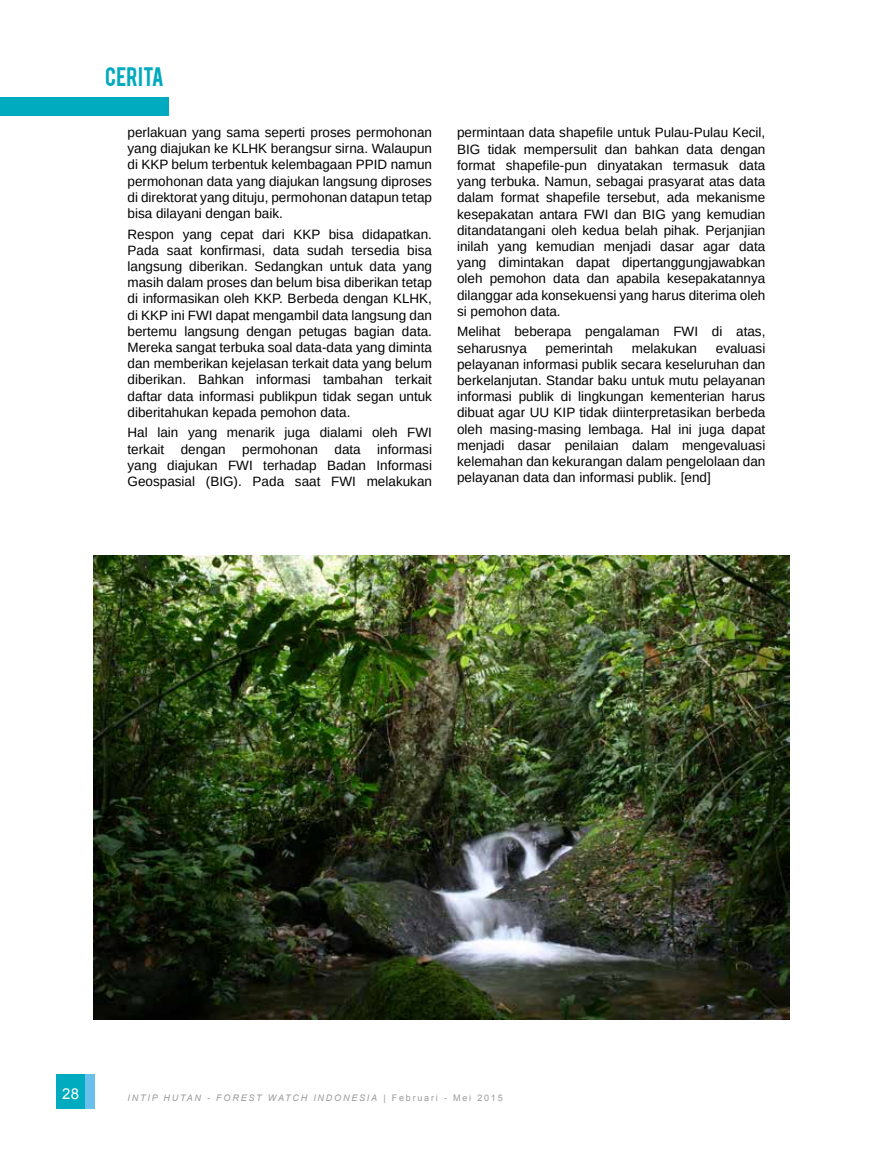
<style>
.page{position:relative;width:893px;height:1149px;background:#fff}
.page>*{position:absolute;margin:0;border:0;box-sizing:border-box;transform-origin:0 0}
.t1{font:21px "Bebas";letter-spacing:.015em;color:#00aabf}
.t2{font:15px "Arial";color:#fff}
.t3{font:13.5px/16.2px "Arimo";color:#000;text-align:justify}
.t4{font:italic 9px "Arial";letter-spacing:.2em;color:#999b9c}
.s1{font-style:normal}
</style>
<div class="page">
<div style="left:56px;top:1074px;width:29px;height:35px;background:#00aabf"></div>
<div style="left:85px;top:1074px;width:9px;height:35px;background:#6bbfed"></div>
<div style="left:0;top:97px;width:168px;height:19px;background:#00aabf"></div>
<img style="left:93px;top:555px;width:696px;height:464px">
<h1 class="t1" style="left:105px;top:61px;width:60px">CERITA</h1>
<p class="t3" style="left:128px;top:124px;width:306px">perlakuan yang sama seperti proses permohonan yang diajukan ke KLHK berangsur sirna. Walaupun di KKP belum terbentuk kelembagaan PPID namun permohonan data yang diajukan langsung diproses di direktorat yang dituju, permohonan datapun tetap bisa dilayani dengan baik.</p>
<p class="t3" style="left:128px;top:226px;width:306px">Respon yang cepat dari KKP bisa didapatkan.<br>Pada saat konfirmasi, data sudah tersedia bisa langsung diberikan. Sedangkan untuk data yang masih dalam proses dan belum bisa diberikan tetap di informasikan oleh KKP. Berbeda dengan KLHK, di KKP ini FWI dapat mengambil data langsung dan bertemu langsung dengan petugas bagian data.<br>Mereka sangat terbuka soal data-data yang diminta dan memberikan kejelasan terkait data yang belum diberikan. Bahkan informasi tambahan terkait daftar data informasi publikpun tidak segan untuk diberitahukan kepada pemohon data.</p>
<p class="t3" style="left:128px;top:424px;width:306px">Hal lain yang menarik juga dialami oleh FWI terkait dengan permohonan data informasi yang diajukan FWI terhadap Badan Informasi Geospasial (BIG). Pada saat FWI melakukan</p>
<p class="t3" style="left:457px;top:125px;width:310px">permintaan data shapefile untuk Pulau-Pulau Kecil, BIG tidak mempersulit dan bahkan data dengan format shapefile-pun dinyatakan termasuk data yang terbuka. Namun, sebagai prasyarat atas data dalam format shapefile tersebut, ada mekanisme kesepakatan antara FWI dan BIG yang kemudian ditandatangani oleh kedua belah pihak. Perjanjian inilah yang kemudian menjadi dasar agar data yang dimintakan dapat dipertanggungjawabkan oleh pemohon data dan apabila kesepakatannya dilanggar ada konsekuensi yang harus diterima oleh si pemohon data.</p>
<p class="t3" style="left:457px;top:323px;width:310px">Melihat beberapa pengalaman FWI di atas, seharusnya</p>
<p class="t3" style="left:457px;top:340px;width:310px;text-indent:259px">evaluasi pelayanan informasi publik secara keseluruhan dan berkelanjutan. Standar baku untuk mutu pelayanan informasi publik di lingkungan kementerian harus dibuat agar UU KIP tidak diinterpretasikan berbeda oleh masing-masing lembaga. Hal ini juga dapat menjadi dasar penilaian dalam mengevaluasi kelemahan dan kekurangan dalam pengelolaan dan pelayanan data dan informasi publik. [end]</p>
<p class="t3" style="left:546px;top:340px;width:69px">pemerintah</p>
<p class="t3" style="left:632px;top:340px;width:67px">melakukan</p>
<p class="t2" style="left:62px;top:1083px;width:18px">28</p>
<p class="t4" style="left:128px;top:1091px;width:377px">INTIP HUTAN - FOREST WATCH INDONESIA <span class="s1">| Februari - Mei 2015</span></p>
</div>
